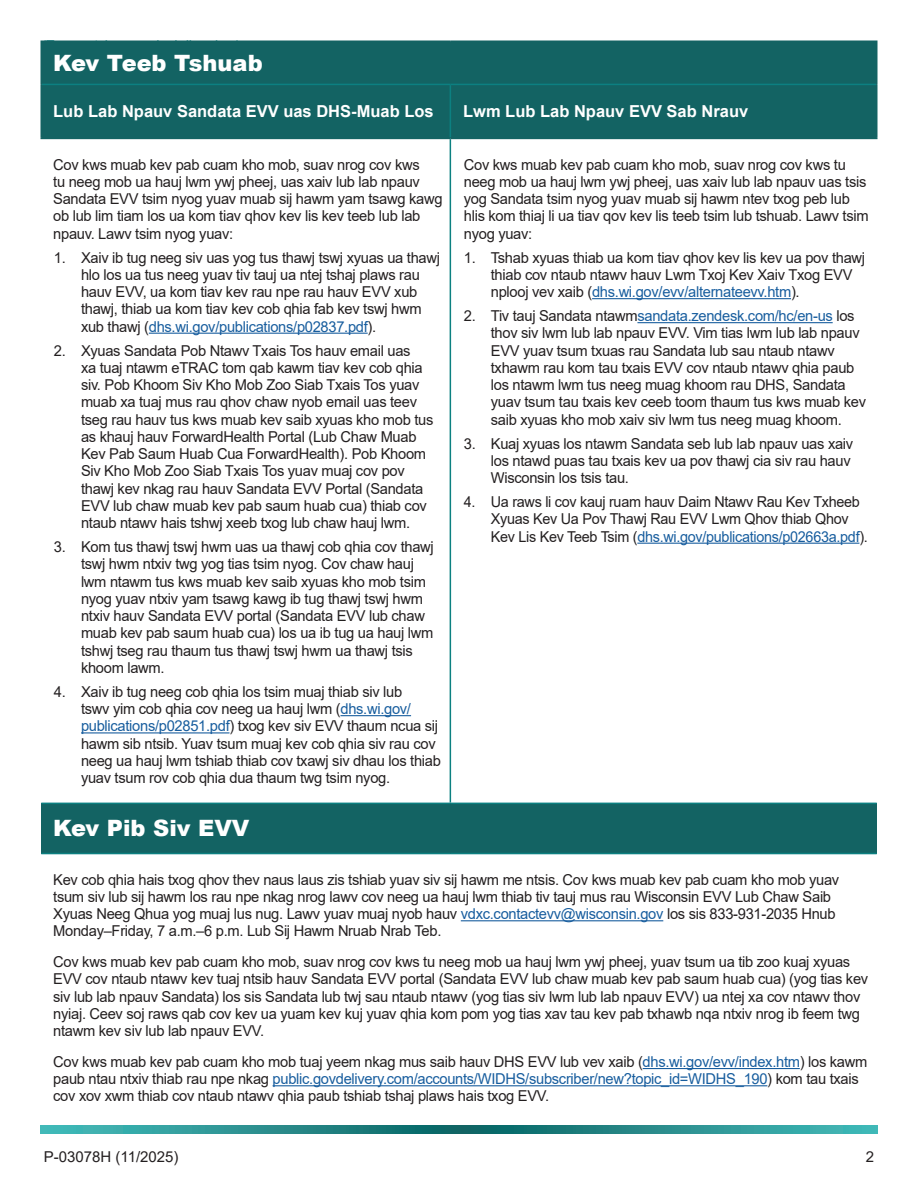
<style>
.page{position:relative;width:918px;height:1188px;background:#fff}
.page>*{position:absolute;margin:0;border:0;box-sizing:border-box;transform-origin:0 0}
.t1{font:900 22.5px "Arial";color:#fff}
.t2{font:700 16.5px "Arial";color:#fff}
.t3{font:15px/17.2px "Arial";letter-spacing:-.02em;color:#231f20}
.t4{font:15px/17.2px "Arial";letter-spacing:-.02em;color:#231f20;scale:.96 1}
.t5{font:15px "Arial";color:#231f20}
.s1{color:#175d9e}
</style>
<div class="page">
<svg style="left:40px;top:1125px;width:838px;height:8px;background:#288f8f"></svg>
<div style="left:42px;top:42px;width:834px;height:96px;background:#136363"></div>
<div style="left:41px;top:803px;width:836px;height:51px;background:#136363"></div>
<hr style="left:876px;top:42px;width:2px;height:42px;background:#136363">
<hr style="left:42px;top:84px;width:408px;height:1px;background:#0c8081">
<hr style="left:450px;top:84px;width:426px;height:1px;background:#0c8081">
<hr style="left:450px;top:85px;width:1px;height:53px;background:#0c8081">
<hr style="left:41px;top:803px;width:409px;height:1px;background:#0c8081">
<hr style="left:450px;top:803px;width:427px;height:1px;background:#0c8081">
<hr style="left:450px;top:139px;width:1px;height:664px;background:#0c8081">
<hr style="left:41px;top:853px;width:409px;height:1px;background:#0c8081">
<hr style="left:450px;top:853px;width:427px;height:1px;background:#0c8081">
<hr style="left:40px;top:40px;width:410px;height:2px;background:#136363">
<hr style="left:40px;top:42px;width:2px;height:42px;background:#136363">
<hr style="left:450px;top:40px;width:428px;height:2px;background:#136363">
<hr style="left:40px;top:84px;width:2px;height:54px;background:#136363">
<hr style="left:876px;top:84px;width:2px;height:54px;background:#136363">
<hr style="left:40px;top:138px;width:410px;height:1px;background:#136363">
<hr style="left:450px;top:138px;width:428px;height:1px;background:#136363">
<hr style="left:149px;top:333px;width:219px;height:1px;background:#175d9e">
<hr style="left:340px;top:715px;width:71px;height:1px;background:#175d9e">
<hr style="left:81px;top:732px;width:149px;height:1px;background:#175d9e">
<hr style="left:592px;top:298px;width:199px;height:1px;background:#175d9e">
<hr style="left:637px;top:322px;width:196px;height:1px;background:#175d9e">
<hr style="left:637px;top:543px;width:222px;height:1px;background:#175d9e">
<hr style="left:461px;top:920px;width:202px;height:1px;background:#175d9e">
<hr style="left:643px;top:1068px;width:157px;height:1px;background:#175d9e">
<hr style="left:273px;top:1085px;width:494px;height:1px;background:#175d9e">
<h1 class="t1" style="left:53px;top:47px;width:211px">Kev Teeb Tshuab</h1>
<p class="t2" style="left:53px;top:100px;width:382px">Lub Lab Npauv Sandata EVV uas DHS-Muab Los</p>
<p class="t2" style="left:463px;top:100px;width:287px">Lwm Lub Lab Npauv EVV Sab Nrauv</p>
<p class="t3" style="left:53px;top:156px;width:391px">Cov kws muab kev pab cuam kho mob, suav nrog cov kws<br>tu neeg mob ua hauj lwm ywj pheej, uas xaiv lub lab npauv Sandata EVV tsim nyog yuav muab sij hawm yam tsawg kawg ob lub lim tiam los ua kom tiav qhov kev lis kev teeb lub lab npauv. Lawv tsim nyog yuav:</p>
<p class="t3" style="left:81px;top:249px;width:361px;text-indent:-27px">1. Xaiv ib tug neeg siv uas yog tus thawj tswj xyuas ua thawj hlo los ua tus neeg yuav tiv tauj ua ntej tshaj plaws rau hauv EVV, ua kom tiav kev rau npe rau hauv EVV xub thawj, thiab ua kom tiav kev cob qhia fab kev tswj hwm xub thawj (<span class="s1">dhs.wi.gov/publications/p02837.pdf</span>).</p>
<p class="t3" style="left:81px;top:342px;width:354px;text-indent:-27px">2. Xyuas Sandata Pob Ntawv Txais Tos hauv email uas<br>xa tuaj ntawm eTRAC tom qab kawm tiav kev cob qhia siv. Pob Khoom Siv Kho Mob Zoo Siab Txais Tos yuav muab xa tuaj mus rau qhov chaw nyob email uas teev tseg rau hauv tus kws muab kev saib xyuas kho mob tus as khauj hauv ForwardHealth Portal (Lub Chaw Muab Kev Pab Saum Huab Cua ForwardHealth). Pob Khoom Siv Kho Mob Zoo Siab Txais Tos yuav muaj cov pov thawj kev nkag rau hauv Sandata EVV Portal (Sandata EVV lub chaw muab kev pab saum huab cua) thiab cov ntaub ntawv hais tshwj xeeb txog lub chaw hauj lwm.</p>
<p class="t3" style="left:81px;top:538px;width:354px;text-indent:-27px">3. Kom tus thawj tswj hwm uas ua thawj cob qhia cov thawj tswj hwm ntxiv twg yog tias tsim nyog. Cov chaw hauj lwm ntawm tus kws muab kev saib xyuas kho mob tsim nyog yuav ntxiv yam tsawg kawg ib tug thawj tswj hwm ntxiv hauv Sandata EVV portal (Sandata EVV lub chaw muab kev pab saum huab cua) los ua ib tug ua hauj lwm tshwj tseg rau thaum tus thawj tswj hwm ua thawj tsis khoom lawm.</p>
<p class="t3" style="left:81px;top:683px;width:361px;text-indent:-27px">4. Xaiv ib tug neeg cob qhia los tsim muaj thiab siv lub<br>tswv yim cob qhia cov neeg ua hauj lwm (<span class="s1">dhs.wi.gov/ publications/p02851.pdf</span>) txog kev siv EVV thaum ncua sij hawm sib ntsib. Yuav tsum muaj kev cob qhia siv rau cov neeg ua hauj lwm tshiab thiab cov txawj siv dhau los thiab yuav tsum rov cob qhia dua thaum twg tsim nyog.</p>
<p class="t3" style="left:464px;top:156px;width:406px">Cov kws muab kev pab cuam kho mob, suav nrog cov kws tu neeg mob ua hauj lwm ywj pheej, uas xaiv lub lab npauv uas tsis yog Sandata tsim nyog yuav muab sij hawm ntev txog peb lub hlis kom thiaj li ua tiav qov kev lis teeb tsim lub tshuab. Lawv tsim nyog yuav:</p>
<p class="t3" style="left:491px;top:249px;width:376px;text-indent:-27px">1. Tshab xyuas thiab ua kom tiav qhov kev lis kev ua pov thawj thiab cov ntaub ntawv hauv Lwm Txoj Kev Xaiv Txog EVV nplooj vev xaib (<span class="s1">dhs.wi.gov/evv/alternateevv.htm</span>).</p>
<p class="t3" style="left:491px;top:307px;width:377px;text-indent:-27px">2. Tiv tauj Sandata ntawm<span class="s1">sandata.zendesk.com/hc/en-us</span> los thov siv lwm lub lab npauv EVV. Vim tias lwm lub lab npauv EVV yuav tsum txuas rau Sandata lub sau ntaub ntawv txhawm rau kom tau txais EVV cov ntaub ntawv qhia paub los ntawm lwm tus neeg muag khoom rau DHS, Sandata yuav tsum tau txais kev ceeb toom thaum tus kws muab kev saib xyuas kho mob xaiv siv lwm tus neeg muag khoom.</p>
<p class="t3" style="left:491px;top:435px;width:364px;text-indent:-27px">3. Kuaj xyuas los ntawm Sandata seb lub lab npauv uas xaiv los ntawd puas tau txais kev ua pov thawj cia siv rau hauv<br>Wisconsin los tsis tau.</p>
<p class="t4" style="left:491px;top:493px;width:394px;text-indent:-27px">4. Ua raws li cov kauj ruam hauv Daim Ntawv Rau Kev Txheeb<br>Xyuas Kev Ua Pov Thawj Rau EVV Lwm Qhov thiab Qhov<br>Kev Lis Kev Teeb Tsim (<span class="s1">dhs.wi.gov/publications/p02663a.pdf</span>).</p>
<h1 class="t1" style="left:53px;top:812px;width:198px">Kev Pib Siv EVV</h1>
<p class="t3" style="left:53px;top:871px;width:788px">Kev cob qhia hais txog qhov thev naus laus zis tshiab yuav siv sij hawm me ntsis. Cov kws muab kev pab cuam kho mob yuav tsum siv lub sij hawm los rau npe nkag nrog lawv cov neeg ua hauj lwm thiab tiv tauj mus rau Wisconsin EVV Lub Chaw Saib Xyuas Neeg Qhua yog muaj lus nug. Lawv yuav muaj nyob hauv <span class="s1">vdxc.contactevv@wisconsin.gov</span> los sis 833-931-2035 Hnub Monday–Friday, 7 a.m.–6 p.m. Lub Sij Hawm Nruab Nrab Teb.</p>
<p class="t3" style="left:53px;top:953px;width:817px">Cov kws muab kev pab cuam kho mob, suav nrog cov kws tu neeg mob ua hauj lwm ywj pheej, yuav tsum ua tib zoo kuaj xyuas EVV cov ntaub ntawv kev tuaj ntsib hauv Sandata EVV portal (Sandata EVV lub chaw muab kev pab saum huab cua) (yog tias kev siv lub lab npauv Sandata) los sis Sandata lub twj sau ntaub ntawv (yog tias siv lwm lub lab npauv EVV) ua ntej xa cov ntawv thov nyiaj. Ceev soj raws qab cov kev ua yuam kev kuj yuav qhia kom pom yog tias xav tau kev pab txhawb nqa ntxiv nrog ib feem twg ntawm kev siv lub lab npauv EVV.</p>
<p class="t3" style="left:53px;top:1053px;width:816px">Cov kws muab kev pab cuam kho mob tuaj yeem nkag mus saib hauv DHS EVV lub vev xaib (<span class="s1">dhs.wi.gov/evv/index.htm</span>) los kawm paub ntau ntxiv thiab rau npe nkag <span class="s1">public.govdelivery.com/accounts/WIDHS/subscriber/new?topic_id=WIDHS_190</span>) kom tau txais cov xov xwm thiab cov ntaub ntawv qhia paub tshiab tshaj plaws hais txog EVV.</p>
<p class="t5" style="left:44px;top:1147px;width:136px">P-03078H (11/2025)</p>
<p class="t3" style="left:866px;top:1148px;width:10px">2</p>
</div>
